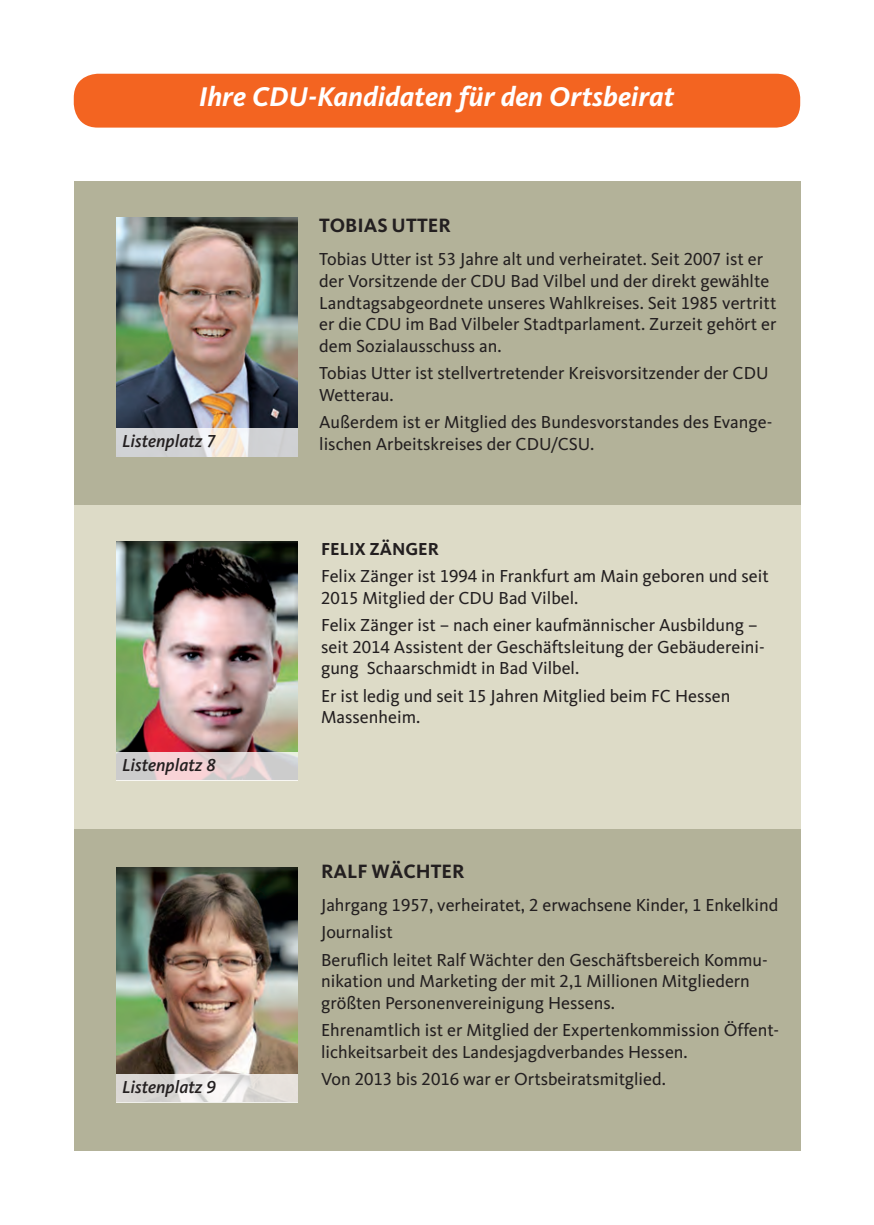
<style>
.page{position:relative;width:874px;height:1225px;background:#fff}
.page>*{position:absolute;margin:0;border:0;box-sizing:border-box;transform-origin:0 0}
.t1{font:italic 700 28px "CDU Kievit Tab";color:#fff}
.t2{font:700 20px "CDU Kievit Tab";color:#231f20}
.t3{font:18px/21.6px "CDU Kievit Tab";color:#231f20}
.t4{font:italic 500 18px "CDU Kievit Tab";color:#231f20}
.t5{font:700 18px "CDU Kievit Tab";color:#231f20}
</style>
<div class="page">
<div style="left:74px;top:827px;width:725px;height:324px;background:#b3b299"></div>
<div style="left:74px;top:505px;width:725px;height:323px;background:#dddbc7"></div>
<div style="left:74px;top:181px;width:725px;height:324px;background:#b3b299"></div>
<div style="left:74px;top:74px;width:725px;height:54px;background:#f36421;border-radius:24px"></div>
<img style="left:116px;top:218px;width:182px;height:210px">
<img style="left:116px;top:541px;width:182px;height:211px">
<img style="left:116px;top:867px;width:182px;height:207px">
<svg style="left:116px;top:428px;width:182px;height:28px;background:#dad9d8"></svg>
<svg style="left:116px;top:752px;width:182px;height:28px"></svg>
<svg style="left:116px;top:1074px;width:182px;height:28px;background:#e3e0de"></svg>
<h1 class="t1" style="left:199px;top:80px;width:476px">Ihre CDU-Kandidaten für den Ortsbeirat</h1>
<p class="t4" style="left:122px;top:431px;width:95px">Listenplatz 7</p>
<p class="t4" style="left:122px;top:754px;width:95px">Listenplatz 8</p>
<p class="t4" style="left:122px;top:1076px;width:95px">Listenplatz 9</p>
<p class="t2" style="left:319px;top:214px;width:133px">TOBIAS UTTER</p>
<p class="t3" style="left:319px;top:249px;width:458px">Tobias Utter ist 53 Jahre alt und verheiratet. Seit 2007 ist er der Vorsitzende der CDU Bad Vilbel und der direkt gewählte Landtagsabgeordnete unseres Wahlkreises. Seit 1985 vertritt er die CDU im Bad Vilbeler Stadtparlament. Zurzeit gehört er dem Sozialausschuss an.</p>
<p class="t3" style="left:319px;top:362px;width:450px">Tobias Utter ist stellvertretender Kreisvorsitzender der CDU<br>Wetterau.</p>
<p class="t3" style="left:319px;top:411px;width:454px">Außerdem ist er Mitglied des Bundesvorstandes des Evange&shy;lischen Arbeitskreises der CDU/CSU.</p>
<p class="t5" style="left:321px;top:538px;width:119px">FELIX ZÄNGER</p>
<p class="t3" style="left:321px;top:566px;width:449px">Felix Zänger ist 1994 in Frankfurt am Main geboren und seit<br>2015 Mitglied der CDU Bad Vilbel.</p>
<p class="t3" style="left:321px;top:614px;width:445px">Felix Zänger ist – nach einer kaufmännischer Ausbildung – seit 2014 Assistent der Geschäftsleitung der Gebäudereini&shy;gung Schaarschmidt in Bad Vilbel.</p>
<p class="t3" style="left:321px;top:685px;width:410px">Er ist ledig und seit 15 Jahren Mitglied beim FC Hessen<br>Massenheim.</p>
<p class="t2" style="left:321px;top:859px;width:145px">RALF WÄCHTER</p>
<p class="t3" style="left:321px;top:891px;width:458px;line-height:27.2px">Jahrgang 1957, verheiratet, 2 erwachsene Kinder, 1 Enkelkind<br>Journalist<br>Beruflich leitet Ralf Wächter den Geschäftsbereich Kommu-</p>
<p class="t3" style="left:321px;top:970px;width:430px">nikation und Marketing der mit 2,1 Millionen Mitgliedern größten Personenvereinigung Hessens.</p>
<p class="t3" style="left:321px;top:1019px;width:459px">Ehrenamtlich ist er Mitglied der Expertenkommission Öffent&shy;lichkeitsarbeit des Landesjagdverbandes Hessen.</p>
<p class="t3" style="left:321px;top:1068px;width:346px">Von 2013 bis 2016 war er Ortsbeiratsmitglied.</p>
</div>
